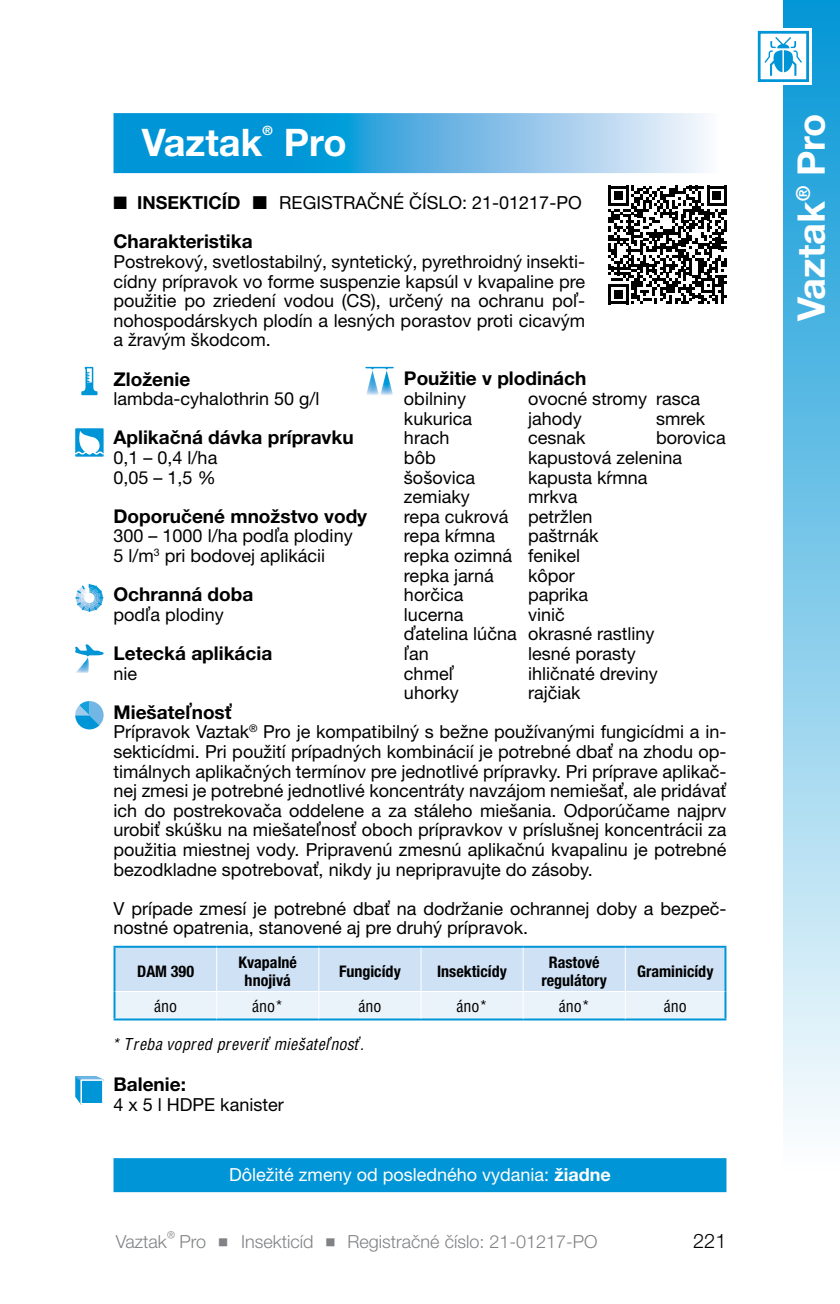
<style>
.page{position:relative;width:840px;height:1304px;background:#fff}
.page>*{position:absolute;margin:0;border:0;box-sizing:border-box;transform-origin:0 0}
.t1{font:700 38px "Helvetica Neue LT Pro";color:#fff}
.t2{font:700 38px "Helvetica Lucia Neue";color:#fff}
.t3{font:300 20px "Helvetica Lucia Neue";color:#000}
.t4{font:700 19px "Helvetica Lucia Neue";color:#000}
.t5{font:18px/19.6px "Helvetica Lucia Neue";color:#000}
.t6{font:300 18px "Helvetica Lucia Neue";color:#808285}
.t7{font:18px "Helvetica Lucia Neue";color:#fff}
.t8{font:700 condensed 16px/18px "Helvetica Lucia Neue";color:#000;text-align:center}
.t9{font:italic condensed 16px "Helvetica Lucia Neue";color:#000}
.t10{font:500 condensed 16px "Helvetica Lucia Neue";color:#000}
.t11{font:700 12.8px "Helvetica Lucia Neue";color:#fff}
.s1{font-weight:700}
</style>
<div class="page">
<div style="left:782px;top:0;width:57px;height:1196px;background:linear-gradient(to bottom,#0396d6,#fff)"></div>
<svg style="left:758px;top:28px;width:53px;height:57px"></svg>
<div style="left:758px;top:32px;width:49px;height:49px;background:#fff"></div>
<div style="left:757px;top:31px;width:51px;height:51px;border:3px solid #0095d6"></div>
<svg style="left:764px;top:37px;width:37px;height:39px"></svg>
<svg style="left:113px;top:113px;width:592px;height:60px;background:#57b3e2"></svg>
<hr style="left:113px;top:946px;width:103px;height:2px;background:#0095d6">
<hr style="left:113px;top:948px;width:2px;height:43px;background:#0095d6">
<hr style="left:216px;top:946px;width:102px;height:2px;background:#0095d6">
<hr style="left:318px;top:946px;width:103px;height:2px;background:#0095d6">
<hr style="left:421px;top:946px;width:102px;height:2px;background:#0095d6">
<hr style="left:523px;top:946px;width:102px;height:2px;background:#0095d6">
<hr style="left:625px;top:946px;width:101px;height:2px;background:#0095d6">
<hr style="left:724px;top:948px;width:2px;height:43px;background:#0095d6">
<hr style="left:113px;top:991px;width:2px;height:27px;background:#0095d6">
<hr style="left:724px;top:991px;width:2px;height:27px;background:#0095d6">
<hr style="left:113px;top:1018px;width:103px;height:2px;background:#0095d6">
<hr style="left:216px;top:1018px;width:102px;height:2px;background:#0095d6">
<hr style="left:318px;top:1018px;width:103px;height:2px;background:#0095d6">
<hr style="left:421px;top:1018px;width:102px;height:2px;background:#0095d6">
<hr style="left:523px;top:1018px;width:102px;height:2px;background:#0095d6">
<hr style="left:625px;top:1018px;width:101px;height:2px;background:#0095d6">
<svg style="left:114px;top:947px;width:611px;height:72px;background:#d5e6f6"></svg>
<div style="left:113px;top:1158px;width:613px;height:34px;background:#0095d6"></div>
<svg style="left:608px;top:186px;width:118px;height:118px"></svg>
<img style="left:380px;top:370px;width:13px;height:25px">
<img style="left:366px;top:370px;width:12px;height:25px">
<svg style="left:365px;top:367px;width:28px;height:3px"></svg>
<svg style="left:75px;top:584px;width:28px;height:28px"></svg>
<img style="left:76px;top:657px;width:13px;height:16px">
<svg style="left:75px;top:644px;width:28px;height:13px"></svg>
<svg style="left:75px;top:701px;width:28px;height:28px"></svg>
<svg style="left:75px;top:1076px;width:28px;height:28px"></svg>
<svg style="left:81px;top:367px;width:16px;height:28px"></svg>
<div style="left:75px;top:428px;width:28px;height:29px;border:2px solid #0095d6"></div>
<svg style="left:75px;top:431px;width:28px;height:24px"></svg>
<h1 class="t2" style="left:142px;top:119px;width:122px">Vaztak</h1>
<p class="t11" style="left:262px;top:123px;width:12px">®</p>
<h1 class="t2" style="left:284px;top:119px;width:64px">Pro</h1>
<p class="t5" style="left:113px;top:193px;width:469px">■ <span class="s1">INSEKTICÍD</span> Ĭ REGISTRAČNÉ ČÍSLO: 21-01217-PO</p>
<p class="t4" style="left:113px;top:230px;width:140px">Charakteristika</p>
<p class="t5" style="left:113px;top:251px;width:473px;text-align:justify">Postrekový, svetlostabilný, syntetický, pyrethroidný insekti&shy;cídny prípravok vo forme suspenzie kapsúl v kvapaline pre použitie po zriedení vodou (CS), určený na ochranu poľ&shy;nohospodárskych plodín a lesných porastov proti cicavým a žravým škodcom.</p>
<p class="t4" style="left:113px;top:367px;width:78px">Zloženie</p>
<p class="t5" style="left:113px;top:389px;width:207px">lambda-cyhalothrin 50 g/l</p>
<p class="t4" style="left:113px;top:426px;width:241px">Aplikačná dávka prípravku</p>
<p class="t5" style="left:113px;top:447px;width:105px">0,1 – 0,4 l/ha<br>0,05 – 1,5 %</p>
<p class="t4" style="left:113px;top:504px;width:255px">Doporučené množstvo vody</p>
<p class="t5" style="left:113px;top:526px;width:240px">300 – 1000 l/ha podľa plodiny<br>5 l/m<sup>3</sup> pri bodovej aplikácii</p>
<p class="t4" style="left:113px;top:583px;width:141px">Ochranná doba</p>
<p class="t5" style="left:113px;top:604px;width:112px">podľa plodiny</p>
<p class="t4" style="left:113px;top:641px;width:160px">Letecká aplikácia</p>
<p class="t5" style="left:113px;top:663px;width:25px">nie</p>
<p class="t4" style="left:113px;top:700px;width:120px">Miešateľnosť</p>
<p class="t5" style="left:113px;top:722px;width:614px;text-align:justify">Prípravok Vaztak<sup>®</sup> Pro je kompatibilný s bežne používanými fungicídmi a in&shy;sekticídmi. Pri použití prípadných kombinácií je potrebné dbať na zhodu op&shy;timálnych aplikačných termínov pre jednotlivé prípravky. Pri príprave aplikač&shy;nej zmesi je potrebné jednotlivé koncentráty navzájom nemiešať, ale pridávať ich do postrekovača oddelene a za stáleho miešania. Odporúčame najprv urobiť skúšku na miešateľnosť oboch prípravkov v príslušnej koncentrácii za použitia miestnej vody. Pripravenú zmesnú aplikačnú kvapalinu je potrebné bezodkladne spotrebovať, nikdy ju nepripravujte do zásoby.</p>
<p class="t5" style="left:113px;top:898px;width:614px">V prípade zmesí je potrebné dbať na dodržanie ochrannej doby a bezpeč&shy;nostné opatrenia, stanovené aj pre druhý prípravok.</p>
<p class="t8" style="left:137px;top:962px;width:58px">DAM 390</p>
<p class="t8" style="left:238px;top:953px;width:60px">Kvapalné hnojivá</p>
<p class="t8" style="left:339px;top:962px;width:63px">Fungicídy</p>
<p class="t8" style="left:437px;top:962px;width:71px">Insekticídy</p>
<p class="t8" style="left:541px;top:953px;width:67px">Rastové regulátory</p>
<p class="t8" style="left:637px;top:962px;width:78px">Graminicídy</p>
<p class="t10" style="left:154px;top:996px;width:25px">áno</p>
<p class="t10" style="left:252px;top:996px;width:33px">áno*</p>
<p class="t10" style="left:358px;top:996px;width:25px">áno</p>
<p class="t10" style="left:456px;top:996px;width:33px">áno*</p>
<p class="t10" style="left:558px;top:996px;width:33px">áno*</p>
<p class="t10" style="left:663px;top:996px;width:25px">áno</p>
<p class="t9" style="left:113px;top:1034px;width:252px">* Treba vopred preveriť miešateľnosť.</p>
<p class="t4" style="left:113px;top:1073px;width:74px">Balenie:</p>
<p class="t5" style="left:113px;top:1094px;width:172px">4 x 5 l HDPE kanister</p>
<p class="t4" style="left:404px;top:366px;width:184px">Použitie v plodinách</p>
<p class="t5" style="left:404px;top:389px;width:64px">obilniny</p>
<p class="t5" style="left:528px;top:389px;width:173px">ovocné stromy rasca</p>
<p class="t5" style="left:404px;top:408px;width:70px">kukurica</p>
<p class="t5" style="left:528px;top:408px;width:55px">jahody</p>
<p class="t5" style="left:656px;top:408px;width:51px">smrek</p>
<p class="t5" style="left:404px;top:428px;width:47px">hrach</p>
<p class="t5" style="left:528px;top:428px;width:59px">cesnak</p>
<p class="t5" style="left:656px;top:428px;width:71px">borovica</p>
<p class="t5" style="left:404px;top:447px;width:33px">bôb</p>
<p class="t5" style="left:528px;top:447px;width:156px">kapustová zelenina</p>
<p class="t5" style="left:404px;top:467px;width:72px">šošovica</p>
<p class="t5" style="left:528px;top:467px;width:121px">kapusta kŕmna</p>
<p class="t5" style="left:404px;top:487px;width:67px">zemiaky</p>
<p class="t5" style="left:404px;top:487px;width:190px;text-indent:124px">mrkva repa cukrová petržlen repa kŕmna</p>
<p class="t5" style="left:404px;top:526px;width:196px;text-indent:124px">paštrnák repka ozimná fenikel repka jarná</p>
<p class="t5" style="left:528px;top:565px;width:48px">kôpor</p>
<p class="t5" style="left:404px;top:585px;width:61px">horčica</p>
<p class="t5" style="left:528px;top:585px;width:62px">paprika</p>
<p class="t5" style="left:404px;top:604px;width:61px">lucerna</p>
<p class="t5" style="left:404px;top:604px;width:252px;text-indent:124px">vinič<br>ďatelina lúčna okrasné rastliny ľan</p>
<p class="t5" style="left:528px;top:643px;width:109px">lesné porasty</p>
<p class="t5" style="left:404px;top:663px;width:51px">chmeľ</p>
<p class="t5" style="left:528px;top:663px;width:131px">ihličnaté dreviny</p>
<p class="t5" style="left:404px;top:683px;width:56px">uhorky</p>
<p class="t5" style="left:528px;top:683px;width:54px">rajčiak</p>
<p class="t7" style="left:229px;top:1163px;width:383px">Dôležité zmeny od posledného vydania: <span class="s1">žiadne</span></p>
<p class="t6" style="left:116px;top:1230px;width:483px">Vaztak® Pro Ĭ Insekticíd Ĭ Registračné číslo: 21-01217-PO</p>
<p class="t3" style="left:692px;top:1228px;width:35px">221</p>
<h1 class="t1" style="left:786px;top:321px;width:209px;rotate:-90deg">Vaztak® Pro</h1>
</div>
